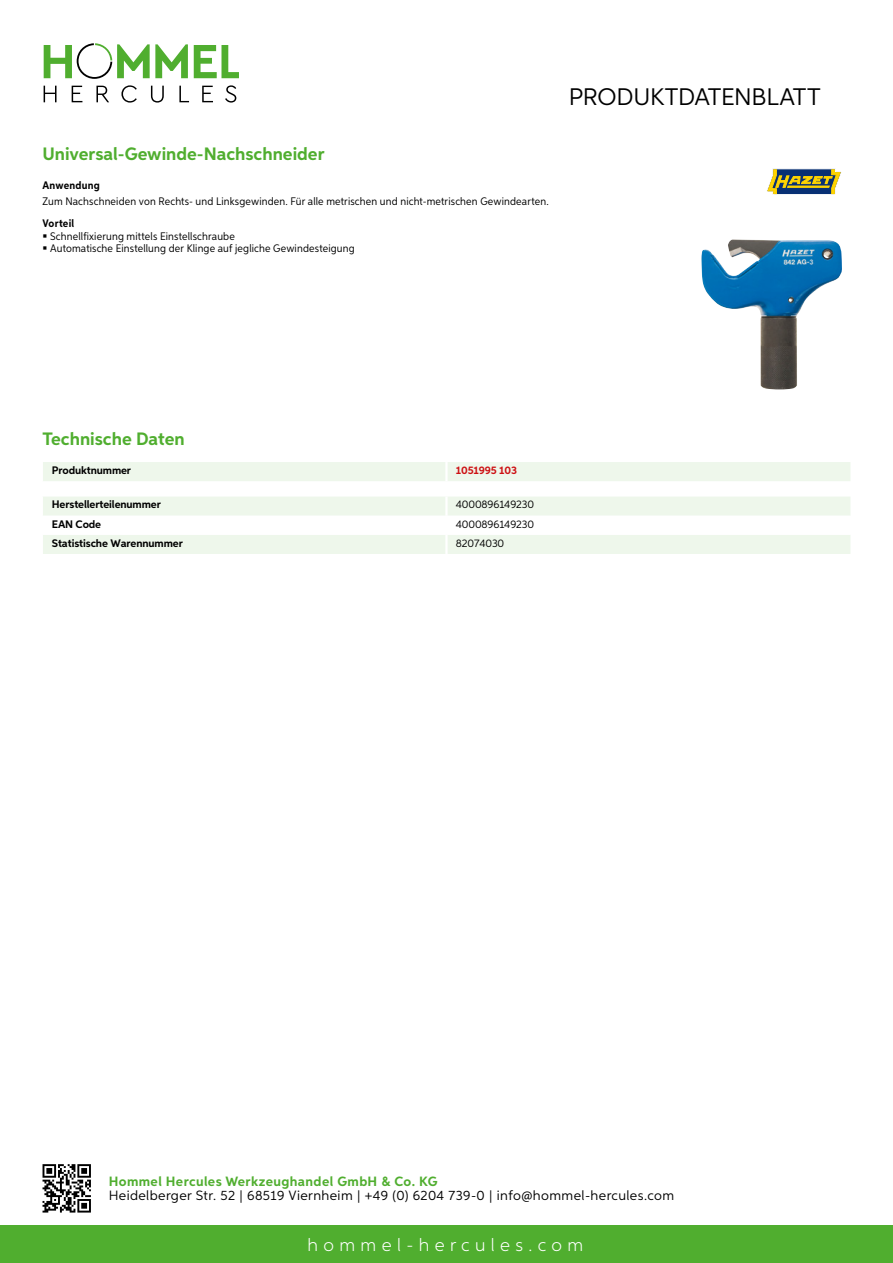
<style>
.page{position:relative;width:893px;height:1263px;background:#fff}
.page>*{position:absolute;margin:0;border:0;box-sizing:border-box;transform-origin:0 0}
.t1{font:24px "Aspira";letter-spacing:-.01em;color:#000}
.t2{font:700 18px "Aspira";color:#50ae2f}
.t3{font:300 18px "Aspira";letter-spacing:.3em;color:#fff}
.t4{font:13.5px "Aspira";letter-spacing:.03em;color:#000}
.t5{font:700 13.5px "Aspira";letter-spacing:.03em;color:#50ae2f}
.t6{font:10.95px/12.8px "Aspira Nar";letter-spacing:.015em;color:#000}
.t7{font:700 10.95px "Aspira";letter-spacing:-.01em;color:#000}
.t8{font:10.95px "Aspira";letter-spacing:-.01em;color:#000}
.t9{font:700 10.95px "Aspira Nar";letter-spacing:.02em;color:#000}
.t10{font:700 10.95px "Aspira";letter-spacing:-.01em;color:#cd1013}
</style>
<div class="page">
<div style="left:0;top:1226px;width:893px;height:37px;background:#50ae2f"></div>
<svg style="left:43px;top:1164px;width:48px;height:48px"></svg>
<svg style="left:194px;top:45px;width:45px;height:33px"></svg>
<svg style="left:44px;top:43px;width:144px;height:36px"></svg>
<svg style="left:44px;top:86px;width:13px;height:16px"></svg>
<svg style="left:72px;top:86px;width:10px;height:16px"></svg>
<svg style="left:96px;top:86px;width:13px;height:16px"></svg>
<svg style="left:121px;top:85px;width:16px;height:18px"></svg>
<svg style="left:151px;top:86px;width:13px;height:17px"></svg>
<svg style="left:179px;top:86px;width:10px;height:16px"></svg>
<svg style="left:202px;top:86px;width:11px;height:16px"></svg>
<svg style="left:225px;top:85px;width:11px;height:18px"></svg>
<div style="left:43px;top:462px;width:807px;height:19px;background:#eef7eb"></div>
<hr style="left:445px;top:462px;width:3px;height:19px;background:#fff">
<svg style="left:43px;top:497px;width:807px;height:57px"></svg>
<hr style="left:445px;top:535px;width:3px;height:19px;background:#fff">
<img style="left:701px;top:239px;width:141px;height:150px">
<svg style="left:767px;top:168px;width:75px;height:27px"></svg>
<h2 class="t2" style="left:43px;top:142px;width:283px">Universal-Gewinde-Nachschneider</h2>
<p class="t9" style="left:43px;top:179px;width:59px">Anwendung</p>
<p class="t6" style="left:43px;top:194px;width:508px">Zum Nachschneiden von Rechts- und Linksgewinden. Für alle metrischen und nicht-metrischen Gewindearten.</p>
<p class="t9" style="left:43px;top:216px;width:33px">Vorteil</p>
<p class="t6" style="left:50px;top:229px;width:306px">Schnellfixierung mittels Einstellschraube<br>Automatische Einstellung der Klinge auf jegliche Gewindesteigung</p>
<h1 class="t1" style="left:569px;top:82px;width:253px">Produktdatenblatt</h1>
<h2 class="t2" style="left:43px;top:428px;width:144px">Technische Daten</h2>
<p class="t7" style="left:52px;top:463px;width:81px">Produktnummer</p>
<p class="t10" style="left:456px;top:463px;width:63px">1051995 103</p>
<p class="t7" style="left:52px;top:498px;width:111px">Herstellerteilenummer</p>
<p class="t8" style="left:456px;top:498px;width:80px">4000896149230</p>
<p class="t7" style="left:52px;top:517px;width:51px">EAN Code</p>
<p class="t8" style="left:456px;top:517px;width:80px">4000896149230</p>
<p class="t7" style="left:52px;top:536px;width:132px">Statistische Warennummer</p>
<p class="t8" style="left:456px;top:536px;width:50px">82074030</p>
<p class="t5" style="left:109px;top:1172px;width:330px">Hommel Hercules Werkzeughandel GmbH &amp; Co. KG</p>
<p class="t4" style="left:109px;top:1187px;width:567px">Heidelberger Str. 52 | 68519 Viernheim | +49 (0) 6204 739-0 | info@hommel-hercules.com</p>
<h2 class="t3" style="left:307px;top:1234px;width:277px">hommel-hercules.com</h2>
</div>
